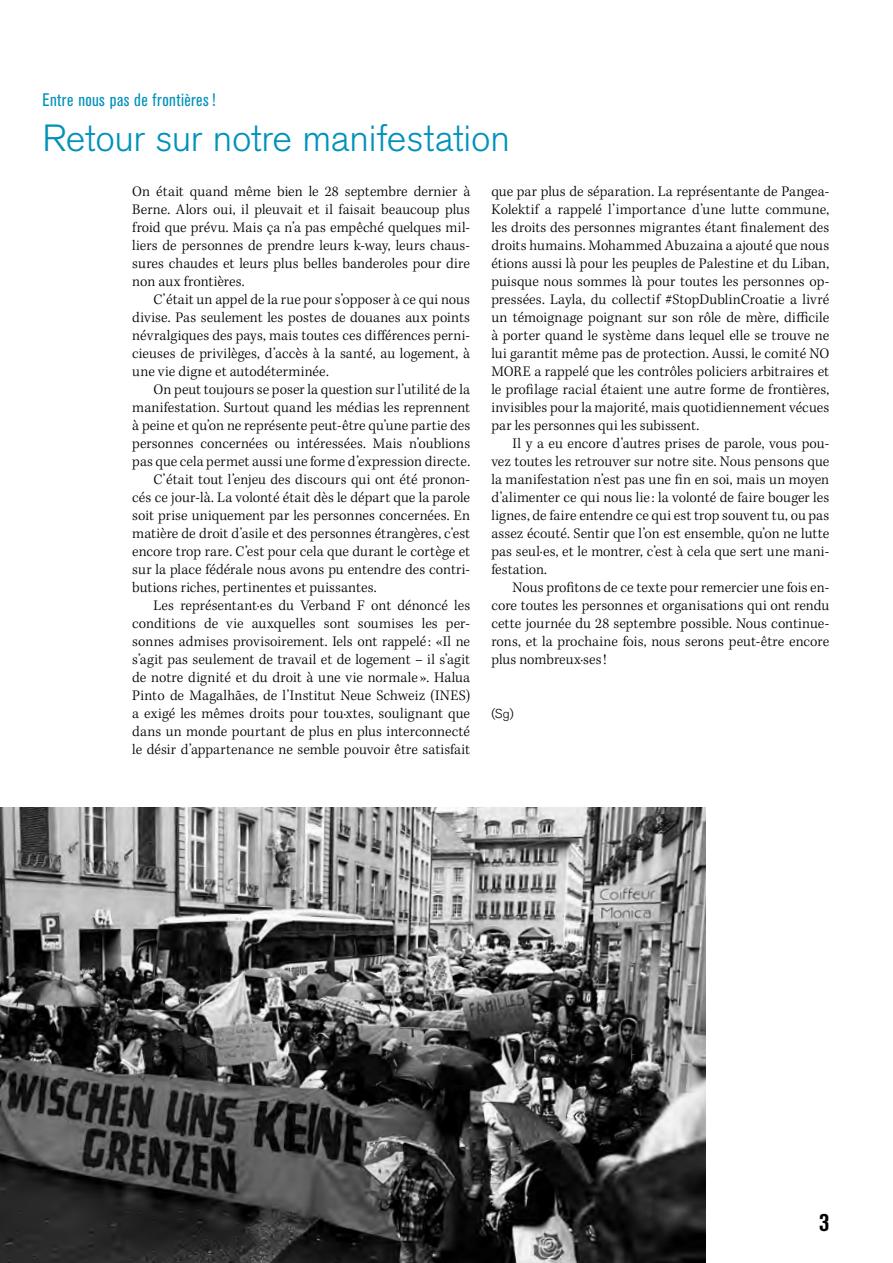
<style>
.page{position:relative;width:893px;height:1263px;background:#fff}
.page>*{position:absolute;margin:0;border:0;box-sizing:border-box;transform-origin:0 0}
.H2_25{font:300 37.5px "Akzidenz Grotesk BE";letter-spacing:-.01em;color:#0091ba}
.t1{font:700 condensed 25.5px "Akzidenz Grotesk BE";color:#000}
.Obertitel_12{font:condensed 18px "Akzidenz Grotesk BE";letter-spacing:.025em;color:#0091ba}
.Lauftext_mit_10{font:300 15px/18px "Kepler Std";letter-spacing:.005em;color:#000;text-align:justify}
.Person_8{font:300 12.75px "Akzidenz Grotesk BE";color:#000}
</style>
<div class="page">
<img style="left:0;top:808px;width:705px;height:455px">
<p class="Obertitel_12" style="left:43px;top:89px;width:174px">Entre nous pas de frontières !</p>
<p class="H2_25" style="left:43px;top:117px;width:469px">Retour sur notre manifestation</p>
<p class="Lauftext_mit_10" style="left:491px;top:182px;width:339px">que par plus de séparation. La représentante de Pangea-Kolektif a rappelé l’importance d’une lutte commune, les droits des personnes migrantes étant finalement des droits humains. Mohammed Abuzaina a ajouté que nous étions aussi là pour les peuples de Palestine et du Liban, puisque nous sommes là pour toutes les personnes op&shy;pressées. Layla, du collectif #StopDublinCroatie a livré un témoignage poignant sur son rôle de mère, difficile à porter quand le système dans lequel elle se trouve ne lui garantit même pas de protection. Aussi, le comité NO MORE a rappelé que les contrôles policiers arbitraires et le profilage racial étaient une autre forme de frontières, invisibles pour la majorité, mais quotidiennement vécues par les personnes qui les subissent.</p>
<p class="Lauftext_mit_10" style="left:491px;top:434px;width:339px;text-indent:21px">Il y a eu encore d’autres prises de parole, vous pou&shy;vez toutes les retrouver sur notre site. Nous pensons que la manifestation n’est pas une fin en soi, mais un moyen d’alimenter ce qui nous lie : la volonté de faire bouger les lignes, de faire entendre ce qui est trop souvent tu, ou pas assez écouté. Sentir que l’on est ensemble, qu’on ne lutte pas seul·es, et le montrer, c’est à cela que sert une mani&shy;festation.</p>
<p class="Lauftext_mit_10" style="left:491px;top:578px;width:339px;text-indent:21px">Nous profitons de ce texte pour remercier une fois en&shy;core toutes les personnes et organisations qui ont rendu cette journée du 28 septembre possible. Nous continue&shy;rons, et la prochaine fois, nous serons peut-être encore plus nombreux·ses!</p>
<p class="Lauftext_mit_10" style="left:132px;top:182px;width:339px">On était quand même bien le 28 septembre dernier à Berne. Alors oui, il pleuvait et il faisait beaucoup plus froid que prévu. Mais ça n’a pas empêché quelques mil&shy;liers de personnes de prendre leurs k-way, leurs chaus&shy;sures chaudes et leurs plus belles banderoles pour dire non aux frontières.</p>
<p class="Lauftext_mit_10" style="left:132px;top:290px;width:339px;text-indent:21px">C’était un appel de la rue pour s’opposer à ce qui nous divise. Pas seulement les postes de douanes aux points névralgiques des pays, mais toutes ces différences perni&shy;cieuses de privilèges, d’accès à la santé, au logement, à une vie digne et autodéterminée.</p>
<p class="Lauftext_mit_10" style="left:132px;top:380px;width:339px;text-indent:21px">On peut toujours se poser la question sur l’utilité de la manifestation. Surtout quand les médias les reprennent à peine et qu’on ne représente peut-être qu’une partie des personnes concernées ou intéressées. Mais n’oublions pas que cela permet aussi une forme d’expression directe.</p>
<p class="Lauftext_mit_10" style="left:132px;top:470px;width:339px;text-indent:21px">C’était tout l’enjeu des discours qui ont été pronon&shy;cés ce jour-là. La volonté était dès le départ que la parole soit prise uniquement par les personnes concernées. En matière de droit d’asile et des personnes étrangères, c’est encore trop rare. C’est pour cela que durant le cortège et sur la place fédérale nous avons pu entendre des contri&shy;butions riches, pertinentes et puissantes.</p>
<p class="Lauftext_mit_10" style="left:132px;top:596px;width:339px;text-indent:21px">Les représentant·es du Verband F ont dénoncé les conditions de vie auxquelles sont soumises les per&shy;sonnes admises provisoirement. Iels ont rappelé : «Il ne s’agit pas seulement de travail et de logement – il s’agit de notre dignité et du droit à une vie normale ». Halua Pinto de Magalhães, de l’Institut Neue Schweiz (INES) a exigé les mêmes droits pour tou·xtes, soulignant que dans un monde pourtant de plus en plus interconnecté le désir d’appartenance ne semble pouvoir être satisfait</p>
<p class="Person_8" style="left:491px;top:706px;width:24px">(Sg)</p>
<h2 class="t1" style="left:819px;top:1207px;width:12px">3</h2>
</div>
